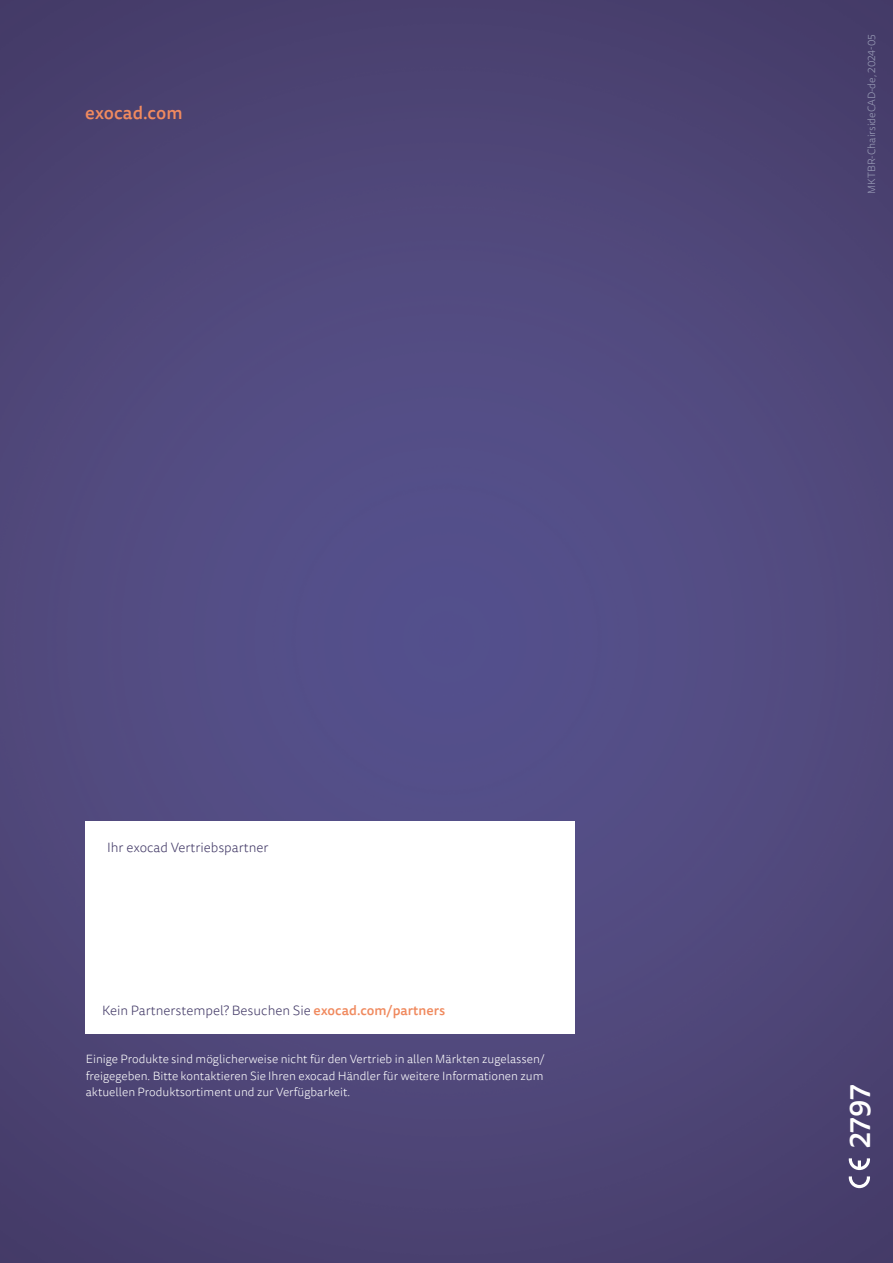
<style>
.page{position:relative;width:893px;height:1263px;background:#fff}
.page>*{position:absolute;margin:0;border:0;box-sizing:border-box;transform-origin:0 0}
.t1{font:500 29.1px "Tisa Sans Pro";color:#fff}
.t2{font:500 18px "Tisa Sans Pro";color:#f08a5f}
.t3{font:300 13.5px "Tisa Sans Pro";color:#433a67}
.t4{font:300 12px/16.5px "Tisa Sans Pro";color:#fff;text-align:justify}
.t5{font:300 10.5px "Tisa Sans Pro";color:#9ca0b9}
.s1{font-weight:500;color:#f08a5f}
</style>
<div class="page">
<img style="left:0;top:0;width:893px;height:1263px">
<div style="left:86px;top:821px;width:489px;height:212px;background:#fff"></div>
<svg style="left:849px;top:1176px;width:21px;height:12px"></svg>
<svg style="left:849px;top:1158px;width:21px;height:12px"></svg>
<h2 class="t2" style="left:85px;top:101px;width:99px">exocad.com</h2>
<p class="t3" style="left:107px;top:838px;width:163px">Ihr exocad Vertriebspartner</p>
<p class="t3" style="left:102px;top:1002px;width:345px">Kein Partnerstempel? Besuchen Sie <span class="s1">exocad.com/partners</span></p>
<p class="t4" style="left:86px;top:1051px;width:460px">Einige Produkte sind möglicherweise nicht für den Vertrieb in allen Märkten zugelassen/ freigegeben. Bitte kontaktieren Sie Ihren exocad Händler für weitere Informationen zum aktuellen Produktsortiment und zur Verfügbarkeit.</p>
<p class="t5" style="left:865px;top:194px;width:161px;rotate:-90deg">MKTBR-ChairsideCAD-de, 2024-05</p>
<h1 class="t1" style="left:839px;top:1148px;width:65px;rotate:-90deg">2797</h1>
</div>
